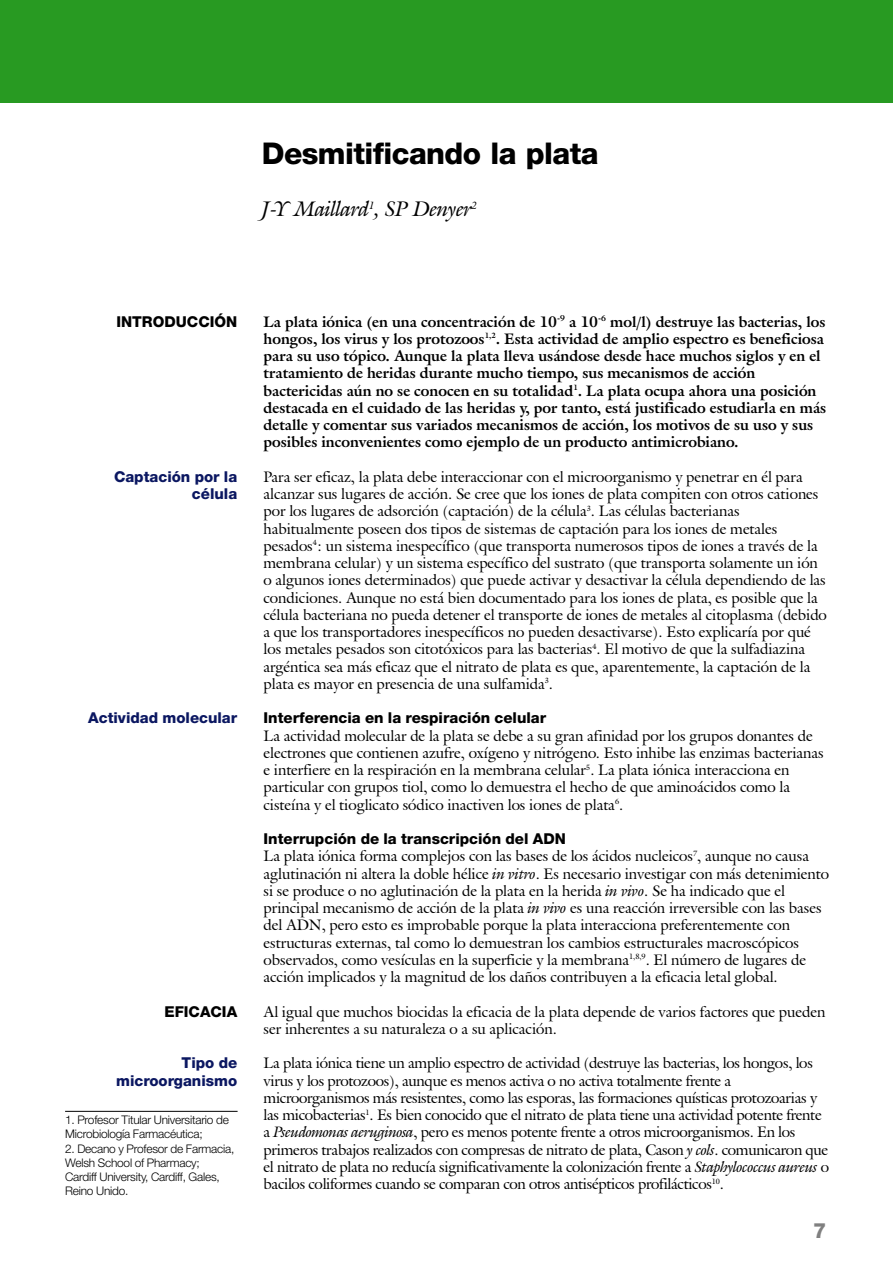
<style>
.page{position:relative;width:893px;height:1263px;background:#fff}
.page>*{position:absolute;margin:0;border:0;box-sizing:border-box;transform-origin:0 0}
.t1{font:800 30px "Helvetica Neue";letter-spacing:-.02em;color:#000}
.t2{font:italic 21px "Galliard IT Cby BT";letter-spacing:-.015em;color:#000}
.t3{font:800 21px "Helvetica Neue";color:#808080}
.t4{font:15px/17.2px "Galliard IT Cby BT";color:#000}
.t5{font:700 15px/17.2px "Galliard IT Cby BT";color:#000}
.t6{font:800 15px "Helvetica Neue";color:#000}
.t7{font:800 15px/17.2px "Helvetica Neue";color:#0b1761;text-align:right}
.t8{font:300 11.85px/14.2px "Helvetica Neue";letter-spacing:-.015em;color:#000}
.s1{font-style:italic}
</style>
<div class="page">
<div style="left:0;top:0;width:892px;height:102px;background:#289a22"></div>
<hr style="left:65px;top:1111px;width:172px;height:1px;background:#000">
<h1 class="t1" style="left:262px;top:142px;width:338px">Desmitificando la plata</h1>
<h2 class="t2" style="left:262px;top:201px;width:217px">J-Y Maillard<sup>1</sup>, SP Denyer<sup>2</sup></h2>
<p class="t6" style="left:116px;top:316px;width:122px">INTRODUCCIÓN</p>
<p class="t7" style="left:114px;top:469px;width:125px">Captación por la célula</p>
<p class="t7" style="left:88px;top:711px;width:150px">Actividad molecular</p>
<p class="t6" style="left:164px;top:1006px;width:74px">EFICACIA</p>
<p class="t7" style="left:116px;top:1056px;width:123px">Tipo de microorganismo</p>
<p class="t8" style="left:65px;top:1114px;width:165px">1. Profesor Titular Universitario de<br>Microbiología Farmacéutica;</p>
<p class="t8" style="left:65px;top:1142px;width:171px">2. Decano y Profesor de Farmacia,<br>Welsh School of Pharmacy;<br>Cardiff University, Cardiff, Gales,<br>Reino Unido.</p>
<p class="t5" style="left:263px;top:315px;width:564px">La plata iónica (en una concentración de 10<sup>-9</sup> a 10<sup>-6</sup> mol/l) destruye las bacterias, los hongos, los virus y los protozoos<sup>1,2</sup>. Esta actividad de amplio espectro es beneficiosa para su uso tópico. Aunque la plata lleva usándose desde hace muchos siglos y en el tratamiento de heridas durante mucho tiempo, sus mecanismos de acción bactericidas aún no se conocen en su totalidad<sup>1</sup>. La plata ocupa ahora una posición destacada en el cuidado de las heridas y, por tanto, está justificado estudiarla en más detalle y comentar sus variados mecanismos de acción, los motivos de su uso y sus posibles inconvenientes como ejemplo de un producto antimicrobiano.</p>
<p class="t4" style="left:263px;top:470px;width:565px">Para ser eficaz, la plata debe interaccionar con el microorganismo y penetrar en él para alcanzar sus lugares de acción. Se cree que los iones de plata compiten con otros cationes por los lugares de adsorción (captación) de la célula<sup>3</sup>. Las células bacterianas habitualmente poseen dos tipos de sistemas de captación para los iones de metales pesados<sup>4</sup>: un sistema inespecífico (que transporta numerosos tipos de iones a través de la membrana celular) y un sistema específico del sustrato (que transporta solamente un ión o algunos iones determinados) que puede activar y desactivar la célula dependiendo de las condiciones. Aunque no está bien documentado para los iones de plata, es posible que la célula bacteriana no pueda detener el transporte de iones de metales al citoplasma (debido a que los transportadores inespecíficos no pueden desactivarse). Esto explicaría por qué los metales pesados son citotóxicos para las bacterias<sup>4</sup>. El motivo de que la sulfadiazina argéntica sea más eficaz que el nitrato de plata es que, aparentemente, la captación de la plata es mayor en presencia de una sulfamida<sup>3</sup>.</p>
<p class="t6" style="left:263px;top:713px;width:284px">Interferencia en la respiración celular</p>
<p class="t4" style="left:263px;top:729px;width:561px">La actividad molecular de la plata se debe a su gran afinidad por los grupos donantes de electrones que contienen azufre, oxígeno y nitrógeno. Esto inhibe las enzimas bacterianas e interfiere en la respiración en la membrana celular<sup>5</sup>. La plata iónica interacciona en particular con grupos tiol, como lo demuestra el hecho de que aminoácidos como la cisteína y el tioglicato sódico inactiven los iones de plata<sup>6</sup>.</p>
<p class="t6" style="left:263px;top:833px;width:304px">Interrupción de la transcripción del ADN</p>
<p class="t4" style="left:263px;top:849px;width:567px">La plata iónica forma complejos con las bases de los ácidos nucleicos<sup>7</sup>, aunque no causa aglutinación ni altera la doble hélice <span class="s1">in vitro</span>. Es necesario investigar con más detenimiento si se produce o no aglutinación de la plata en la herida <span class="s1">in vivo</span>. Se ha indicado que el principal mecanismo de acción de la plata <span class="s1">in vivo</span> es una reacción irreversible con las bases del ADN, pero esto es improbable porque la plata interacciona preferentemente con estructuras externas, tal como lo demuestran los cambios estructurales macroscópicos observados, como vesículas en la superficie y la membrana<sup>1,8,9</sup>. El número de lugares de acción implicados y la magnitud de los daños contribuyen a la eficacia letal global.</p>
<p class="t4" style="left:263px;top:1005px;width:563px">Al igual que muchos biocidas la eficacia de la plata depende de varios factores que pueden ser inherentes a su naturaleza o a su aplicación.</p>
<p class="t4" style="left:263px;top:1056px;width:567px">La plata iónica tiene un amplio espectro de actividad (destruye las bacterias, los hongos, los virus y los protozoos), aunque es menos activa o no activa totalmente frente a microorganismos más resistentes, como las esporas, las formaciones quísticas protozoarias y las micobacterias<sup>1</sup>. Es bien conocido que el nitrato de plata tiene una actividad potente frente a <span class="s1">Pseudomonas aeruginosa</span>, pero es menos potente frente a otros microorganismos. En los primeros trabajos realizados con compresas de nitrato de plata, Cason <span class="s1">y cols</span>. comunicaron que el nitrato de plata no reducía significativamente la colonización frente a <span class="s1">Staphylococcus aureus</span> o bacilos coliformes cuando se comparan con otros antisépticos profilácticos<sup>10</sup>.</p>
<h2 class="t3" style="left:813px;top:1223px;width:15px">7</h2>
</div>
